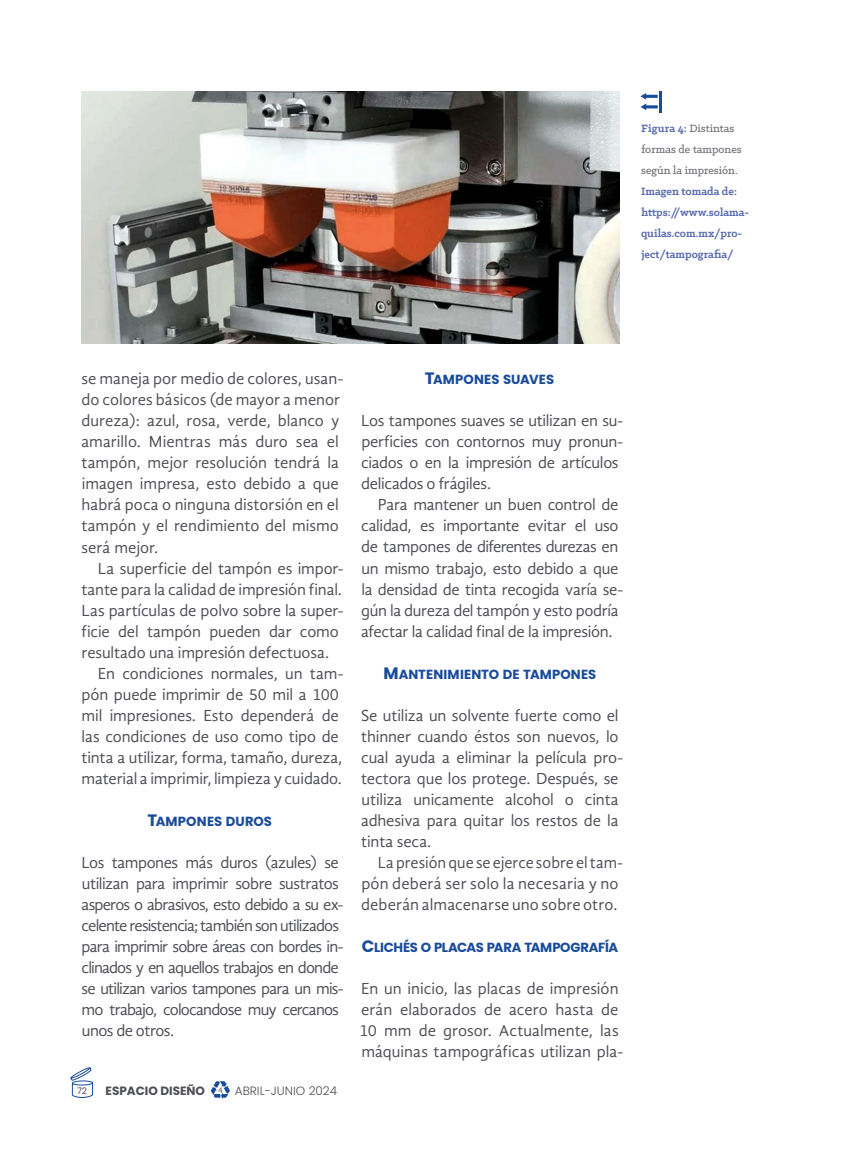
<style>
.page{position:relative;width:851px;height:1149px;background:#fff}
.page>*{position:absolute;margin:0;border:0;box-sizing:border-box;transform-origin:0 0}
.t1{font:16.5px/21px "Gandhi Sans";letter-spacing:-.01em;color:#4d4e56}
.t2{font:16.5px/21px "Gandhi Sans";letter-spacing:-.05em;color:#4d4e56}
.t3{font:13.2px "Poppins Bold SC800";color:#194b9b}
.t4{font:13.2px "Poppins Bold SC800";letter-spacing:-.025em;color:#194b9b}
.t5{font:700 12px/21px "Klinic Slab";color:#586baf}
.t6{font:500 12px/21px "Klinic Slab";color:#6e6e75}
.t7{font:300 12px "Poppins";color:#4d4e56}
.t8{font:700 12px "Poppins";color:#4d4e56}
.t9{font:9px "Poppins";color:#4d4e56}
.s1{font-weight:700;color:#586baf}
.s2{font-size:16.5px}
</style>
<div class="page">
<svg style="left:70px;top:1067px;width:23px;height:30px"></svg>
<svg style="left:211px;top:1081px;width:18px;height:17px"></svg>
<svg style="left:640px;top:93px;width:17px;height:17px"></svg>
<hr style="left:659px;top:91px;width:2px;height:21px;background:#194b9b">
<img style="left:81px;top:92px;width:538px;height:251px">
<p class="t6" style="left:641px;top:117px;width:102px"><span class="s1">Figura 4:</span> Distintas formas de tampones según la impresión.</p>
<p class="t5" style="left:641px;top:180px;width:110px">Imagen tomada de: https://www.solama&shy;quilas.com.mx/pro&shy;ject/tampografia/</p>
<p class="t1" style="left:81px;top:368px;width:263px">se maneja por medio de colores, usan&shy;do colores básicos (de mayor a menor dureza): azul, rosa, verde, blanco y amarillo. Mientras más duro sea el tampón, mejor resolución tendrá la imagen impresa, esto debido a que habrá poca o ninguna distorsión en el tampón y el rendimiento del mismo será mejor.</p>
<p class="t1" style="left:98px;top:557px;width:247px">La superficie del tampón es impor-</p>
<p class="t1" style="left:81px;top:578px;width:262px">tante para la calidad de impresión final.</p>
<p class="t1" style="left:81px;top:599px;width:263px">Las partículas de polvo sobre la super-</p>
<p class="t1" style="left:81px;top:620px;width:259px">ficie del tampón pueden dar como</p>
<p class="t1" style="left:82px;top:641px;width:249px">resultado una impresión defectuosa.</p>
<p class="t1" style="left:98px;top:662px;width:247px">En condiciones normales, un tam-</p>
<p class="t1" style="left:82px;top:683px;width:259px">pón puede imprimir de 50 mil a 100</p>
<p class="t1" style="left:82px;top:704px;width:258px">mil impresiones. Esto dependerá de</p>
<p class="t1" style="left:82px;top:725px;width:259px">las condiciones de uso como tipo de</p>
<p class="t1" style="left:81px;top:746px;width:262px">tinta a utilizar, forma, tamaño, dureza,</p>
<p class="t1" style="left:82px;top:767px;width:262px">material a imprimir, limpieza y cuidado.</p>
<p class="t3" style="left:147px;top:813px;width:126px"><span class="s2">T</span>AMPONES DUROS</p>
<p class="t2" style="left:81px;top:851px;width:263px">Los tampones más duros (azules) se utilizan para imprimir sobre sustratos asperos o abrasivos, esto debido a su ex&shy;celente resistencia; también son utilizados para imprimir sobre áreas con bordes in&shy;clinados y en aquellos trabajos en donde se utilizan varios tampones para un mis&shy;mo trabajo, colocandose muy cercanos unos de otros.</p>
<p class="t9" style="left:77px;top:1085px;width:12px">72</p>
<p class="t8" style="left:106px;top:1083px;width:101px">ESPACIO DISEÑO</p>
<p class="t7" style="left:235px;top:1083px;width:104px">ABRIL-JUNIO 2024</p>
<p class="t3" style="left:424px;top:372px;width:131px"><span class="s2">T</span>AMPONES SUAVES</p>
<p class="t1" style="left:361px;top:410px;width:263px">Los tampones suaves se utilizan en su&shy;perficies con contornos muy pronun&shy;ciados o en la impresión de artículos delicados o frágiles.</p>
<p class="t1" style="left:361px;top:494px;width:263px;text-indent:17px">Para mantener un buen control de calidad, es importante evitar el uso de tampones de diferentes durezas en un mismo trabajo, esto debido a que la densidad de tinta recogida varía se&shy;gún la dureza del tampón y esto podría afectar la calidad final de la impresión.</p>
<p class="t3" style="left:383px;top:666px;width:214px"><span class="s2">M</span>ANTENIMIENTO DE TAMPONES</p>
<p class="t1" style="left:361px;top:704px;width:264px">Se utiliza un solvente fuerte como el thinner cuando éstos son nuevos, lo cual ayuda a eliminar la película pro&shy;tectora que los protege. Después, se utiliza unicamente alcohol o cinta adhesiva para quitar los restos de la tinta seca.</p>
<p class="t1" style="left:361px;top:851px;width:263px;text-indent:16px">La presión que se ejerce sobre el tam&shy;pón deberá ser solo la necesaria y no deberán almacenarse uno sobre otro.</p>
<p class="t4" style="left:361px;top:939px;width:258px"><span class="s2">C</span>LICHÉS O PLACAS PARA TAMPOGRAFÍA</p>
<p class="t1" style="left:359px;top:977px;width:265px">En un inicio, las placas de impresión erán elaborados de acero hasta de 10 mm de grosor. Actualmente, las máquinas tampográficas utilizan pla-</p>
</div>
